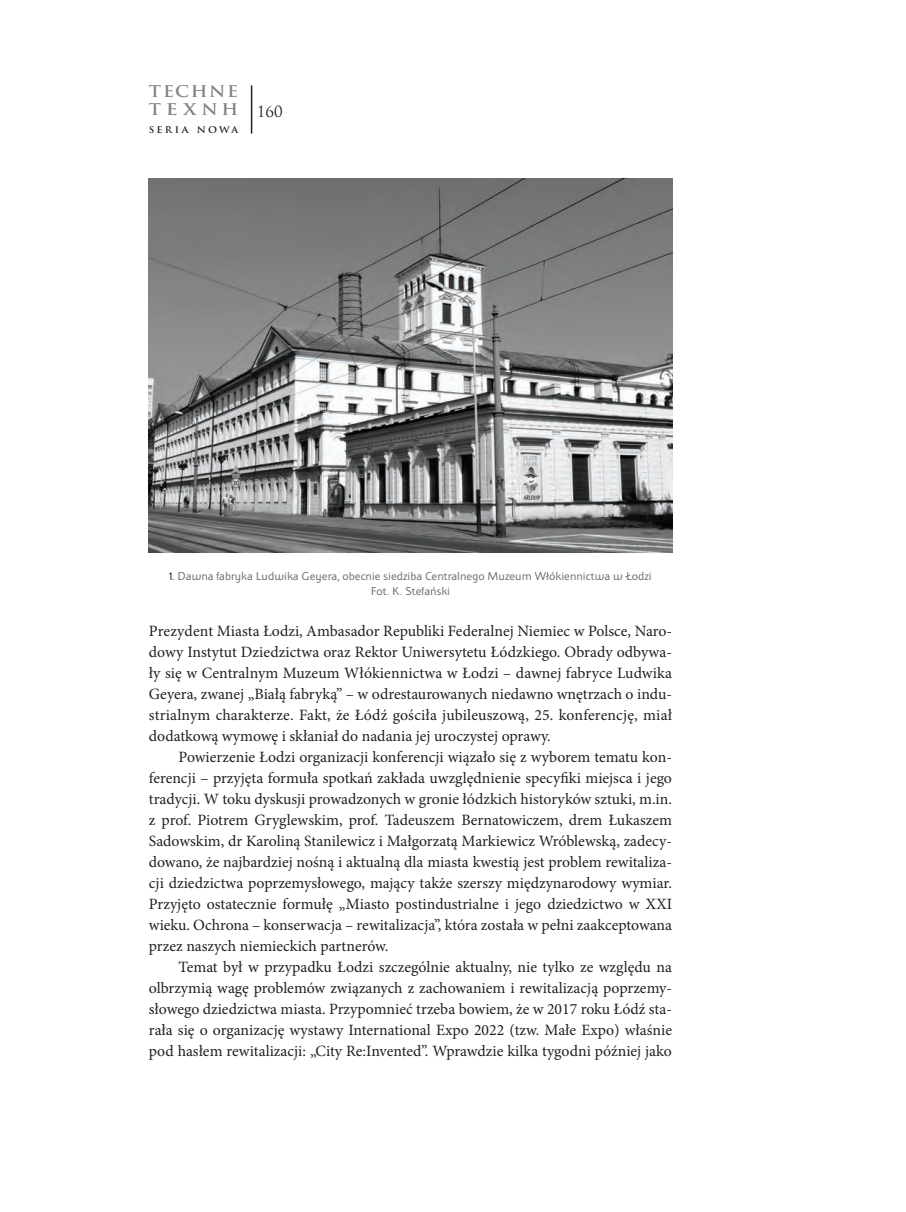
<style>
.page{position:relative;width:906px;height:1212px;background:#fff}
.page>*{position:absolute;margin:0;border:0;box-sizing:border-box;transform-origin:0 0}
.Tekst_artykułu{font:15.75px/21px "Minion Pro";color:#231f20;text-align:justify}
.t1{font:700 15.75px/18px "Trajan Pro";letter-spacing:.105em;color:#808285;scale:1.1 1}
.t2{font:15px "Trajan Pro";color:#231f20}
.Podpis_ilustracji{font:12px/15px "Apolonia Nova OT";letter-spacing:.005em;color:#6c6d70;text-align:center}
.t3{font:700 9px "Trajan Pro";letter-spacing:.205em;color:#231f20;scale:1.08 1}
.s1{color:#231f20}
</style>
<div class="page">
<hr style="left:251px;top:85px;width:1px;height:49px;background:#231f20">
<img style="left:149px;top:179px;width:523px;height:374px">
<p class="t1" style="left:149px;top:83px;width:83px">TECHNE<br>TEXNH</p>
<p class="t3" style="left:149px;top:124px;width:84px">SERIA NOWA</p>
<p class="t2" style="left:257px;top:102px;width:27px">160</p>
<p class="Podpis_ilustracji" style="left:169px;top:569px;width:484px"><span class="s1">1.</span> Dawna fabryka Ludwika Geyera, obecnie siedziba Centralnego Muzeum Włókiennictwa w Łodzi<br>Fot. K. Stefański</p>
<p class="Tekst_artykułu" style="left:149px;top:620px;width:525px">Prezydent Miasta Łodzi, Ambasador Republiki Federalnej Niemiec w Polsce, Naro&shy;dowy Instytut Dziedzictwa oraz Rektor Uniwersytetu Łódzkiego. Obrady odbywa&shy;ły się w Centralnym Muzeum Włókiennictwa w Łodzi – dawnej fabryce Ludwika Geyera, zwanej „Białą fabryką” – w odrestaurowanych niedawno wnętrzach o indu&shy;strialnym charakterze. Fakt, że Łódź gościła jubileuszową, 25. konferencję, miał dodatkową wymowę i skłaniał do nadania jej uroczystej oprawy.</p>
<p class="Tekst_artykułu" style="left:149px;top:746px;width:525px;text-indent:30px">Powierzenie Łodzi organizacji konferencji wiązało się z wyborem tematu kon&shy;ferencji – przyjęta formuła spotkań zakłada uwzględnienie specyfiki miejsca i jego tradycji. W toku dyskusji prowadzonych w gronie łódzkich historyków sztuki, m.in. z prof. Piotrem Gryglewskim, prof. Tadeuszem Bernatowiczem, drem Łukaszem Sadowskim, dr Karoliną Stanilewicz i Małgorzatą Markiewicz Wróblewską, zadecy&shy;dowano, że najbardziej nośną i aktualną dla miasta kwestią jest problem rewitaliza&shy;cji dziedzictwa poprzemysłowego, mający także szerszy międzynarodowy wymiar.<br>Przyjęto ostatecznie formułę „Miasto postindustrialne i jego dziedzictwo w XXI wieku. Ochrona – konserwacja – rewitalizacja”, która została w pełni zaakceptowana przez naszych niemieckich partnerów.</p>
<p class="Tekst_artykułu" style="left:149px;top:956px;width:525px;text-indent:30px">Temat był w przypadku Łodzi szczególnie aktualny, nie tylko ze względu na olbrzymią wagę problemów związanych z zachowaniem i rewitalizacją poprzemy&shy;słowego dziedzictwa miasta. Przypomnieć trzeba bowiem, że w 2017 roku Łódź sta&shy;rała się o organizację wystawy International Expo 2022 (tzw. Małe Expo) właśnie pod hasłem rewitalizacji: „City Re:Invented”. Wprawdzie kilka tygodni później jako</p>
</div>
